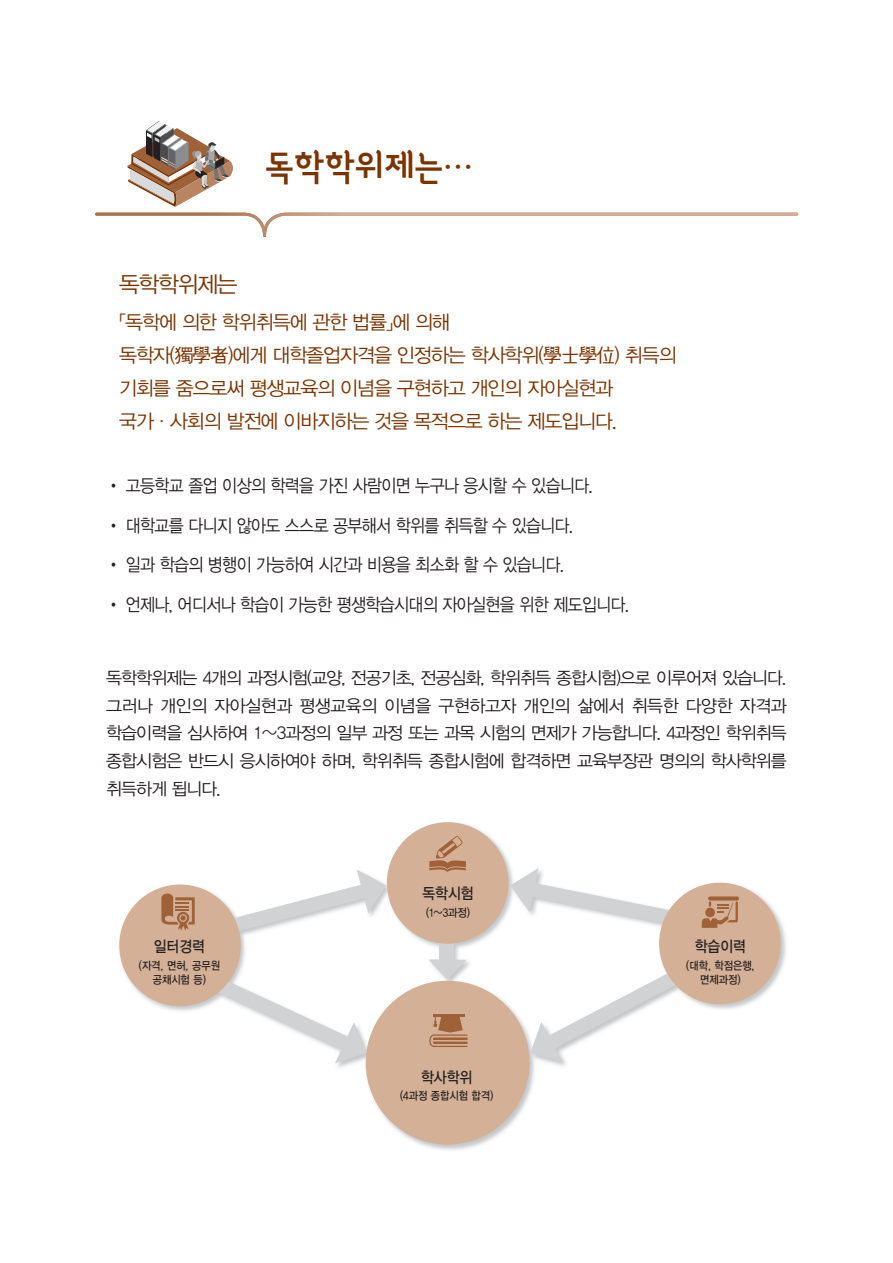
<style>
.page{position:relative;width:893px;height:1263px;background:#fff}
.page>*{position:absolute;margin:0;border:0;box-sizing:border-box;transform-origin:0 0}
.t1{font:36px "Sang Sang Title OTFB KS Cms UHC H";color:#7b3300}
.t2{font:22.5px "YDVYGO Std 32 KS Cms UHC H";letter-spacing:-.05em;color:#7b3300}
.t3{font:19.5px/33px "YDVYGO Std 32 KS Cms UHC H";letter-spacing:-.05em;color:#7b3300}
.t4{font:18px "YDVYGO Std 32 KS Cms UHC H";letter-spacing:-.035em;color:#231f20;scale:.9 1}
.t5{font:17.25px/27.6px "YDVYGO Std 32 KS Cms UHC H";letter-spacing:-.05em;color:#231f20;text-align:justify}
.t6{font:15.45px "YDVYGO Std 13 KS Cms UHC H";color:#231f20;scale:.9 1}
.t7{font:11.25px/14.9px "YDVYGO Std 13 KS Cms UHC H";color:#231f20;text-align:center;scale:.9 1}
</style>
<div class="page">
<hr style="left:892px;top:0;width:1px;height:1263px;background:#e6e7e9">
<svg style="left:128px;top:121px;width:105px;height:86px"></svg>
<img style="left:119px;top:822px;width:667px;height:328px">
<div style="left:366px;top:981px;width:164px;height:163px;background:#d3b096;border-radius:50%"></div>
<svg style="left:209px;top:975px;width:158px;height:88px"></svg>
<svg style="left:223px;top:870px;width:163px;height:64px"></svg>
<div style="left:439px;top:885px;width:14px;height:83px;background:#d1d2d4"></div>
<svg style="left:428px;top:959px;width:39px;height:20px"></svg>
<div style="left:659px;top:883px;width:122px;height:121px;background:#d3b096;border-radius:50%"></div>
<div style="left:387px;top:822px;width:121px;height:122px;background:#d3b096;border-radius:50%"></div>
<div style="left:119px;top:884px;width:122px;height:122px;background:#d3b096;border-radius:50%"></div>
<svg style="left:161px;top:893px;width:34px;height:38px"></svg>
<svg style="left:510px;top:868px;width:248px;height:194px"></svg>
<svg style="left:429px;top:836px;width:37px;height:36px"></svg>
<hr style="left:433px;top:1013px;width:32px;height:3px;background:#9f6137">
<svg style="left:429px;top:1016px;width:38px;height:31px"></svg>
<svg style="left:95px;top:213px;width:703px;height:24px"></svg>
<h1 class="t1" style="left:265px;top:151px;width:210px">독학학위제는…</h1>
<h2 class="t2" style="left:119px;top:274px;width:120px">독학학위제는</h2>
<p class="t3" style="left:119px;top:307px;width:559px">「독학에 의한 학위취득에 관한 법률」에 의해<br>독학자(獨學者)에게 대학졸업자격을 인정하는 학사학위(學士學位) 취득의 기회를 줌으로써 평생교육의 이념을 구현하고 개인의 자아실현과 국가·사회의 발전에 이바지하는 것을 목적으로 하는 제도입니다.</p>
<p class="t4" style="left:106px;top:478px;width:542px">• 고등학교 졸업 이상의 학력을 가진 사람이면 누구나 응시할 수 있습니다.</p>
<p class="t4" style="left:106px;top:517px;width:520px">• 대학교를 다니지 않아도 스스로 공부해서 학위를 취득할 수 있습니다.</p>
<p class="t4" style="left:106px;top:557px;width:510px">• 일과 학습의 병행이 가능하여 시간과 비용을 최소화 할 수 있습니다.</p>
<p class="t4" style="left:106px;top:597px;width:583px">• 언제나, 어디서나 학습이 가능한 평생학습시대의 자아실현을 위한 제도입니다.</p>
<p class="t5" style="left:106px;top:665px;width:682px">독학학위제는 4개의 과정시험(교양, 전공기초, 전공심화, 학위취득 종합시험)으로 이루어져 있습니다. 그러나 개인의 자아실현과 평생교육의 이념을 구현하고자 개인의 삶에서 취득한 다양한 자격과 학습이력을 심사하여 1~3과정의 일부 과정 또는 과목 시험의 면제가 가능합니다. 4과정인 학위취득 종합시험은 반드시 응시하여야 하며, 학위취득 종합시험에 합격하면 교육부장관 명의의 학사학위를 취득하게 됩니다.</p>
<p class="t6" style="left:154px;top:939px;width:58px">일터경력</p>
<p class="t7" style="left:139px;top:958px;width:92px">(자격, 면허, 공무원 공채시험 등)</p>
<p class="t6" style="left:422px;top:886px;width:58px">독학시험</p>
<p class="t7" style="left:426px;top:905px;width:50px">(1~3과정)</p>
<p class="t6" style="left:421px;top:1070px;width:58px">학사학위</p>
<p class="t7" style="left:400px;top:1089px;width:105px">(4과정 종합시험 합격)</p>
<p class="t6" style="left:695px;top:939px;width:58px">학습이력</p>
<p class="t7" style="left:686px;top:958px;width:77px">(대학, 학점은행, 면제과정)</p>
</div>
